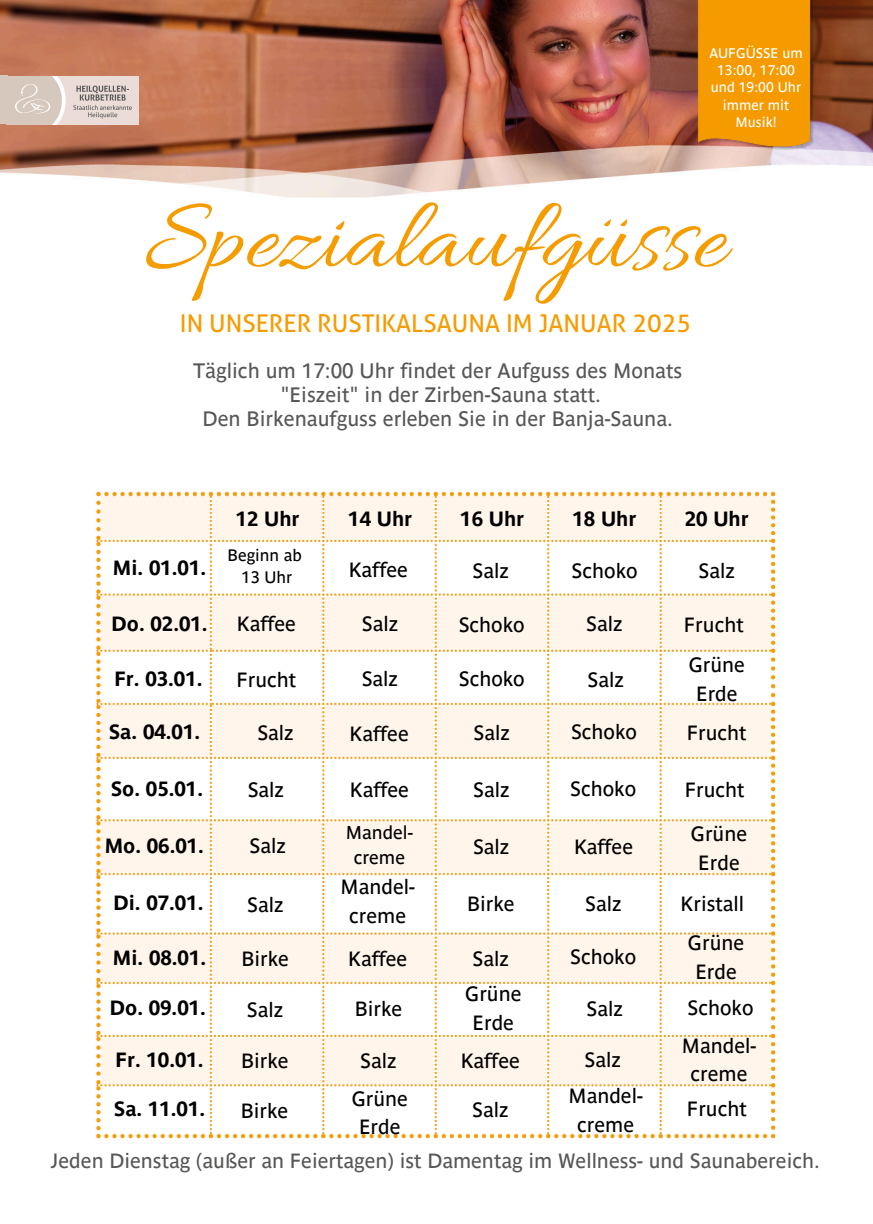
<style>
.page{position:relative;width:873px;height:1224px;background:#fff}
.page>*{position:absolute;margin:0;border:0;box-sizing:border-box;transform-origin:0 0}
.t1{font:104.2px "Allura";color:#f59c00}
.t2{font:24.6px "Aller";color:#f59c00}
.t3{font:20.6px/24px "Parisine";color:#575756;text-align:center}
.t4{font:20.4px/28.4px "Parisine";color:#000;text-align:center}
.t5{font:700 20.4px "Parisine";color:#000}
.t6{font:20.4px "Parisine";color:#575756}
.t7{font:18.4px/25.6px "Parisine";color:#000;text-align:center}
.t8{font:16.4px/22px "Parisine";color:#000;text-align:center}
.t9{font:13.8px/17.4px "Parisine";color:#fff;text-align:center}
</style>
<div class="page">
<img style="left:0;top:0;width:610px;height:198px">
<img style="left:0;top:76px;width:139px;height:48px">
<img style="left:96px;top:491px;width:680px;height:648px">
<img style="left:610px;top:0;width:263px;height:177px">
<h4 class="t9" style="left:709px;top:44px;width:95px">AUFGÜSSE um<br>13:00, 17:00 und 19:00 Uhr immer mit<br>Musik!</h4>
<h3 class="t1" style="left:145px;top:181px;width:583px">Spezialaufgüsse</h3>
<h3 class="t2" style="left:180px;top:308px;width:513px">IN UNSERER RUSTIKALSAUNA IM JANUAR 2025</h3>
<p class="t3" style="left:193px;top:359px;width:491px">Täglich um 17:00 Uhr findet der Aufguss des Monats "Eiszeit" in der Zirben-Sauna statt.<br>Den Birkenaufguss erleben Sie in der Banja-Sauna.</p>
<h3 class="t5" style="left:113px;top:556px;width:95px">Mi. 01.01.</h3>
<h3 class="t5" style="left:236px;top:506px;width:65px">12 Uhr</h3>
<h3 class="t8" style="left:228px;top:544px;width:76px">Beginn ab<br>13 Uhr</h3>
<p class="t5" style="left:348px;top:506px;width:65px">14 Uhr</p>
<p class="t5" style="left:460px;top:506px;width:65px">16 Uhr</p>
<p class="t5" style="left:572px;top:506px;width:65px">18 Uhr</p>
<h1 class="t5" style="left:685px;top:506px;width:65px">20 Uhr</h1>
<h3 class="t4" style="left:349px;top:555px;width:61px">Kaffee</h3>
<h3 class="t4" style="left:572px;top:556px;width:67px">Schoko</h3>
<h3 class="t4" style="left:473px;top:556px;width:38px">Salz</h3>
<h3 class="t4" style="left:699px;top:556px;width:38px">Salz</h3>
<h2 class="t5" style="left:112px;top:612px;width:98px">Do. 02.01.</h2>
<h3 class="t5" style="left:114px;top:667px;width:90px">Fr. 03.01.</h3>
<p class="t5" style="left:109px;top:720px;width:93px">Sa. 04.01.</p>
<h3 class="t4" style="left:237px;top:610px;width:61px">Kaffee</h3>
<h3 class="t4" style="left:362px;top:610px;width:38px">Salz</h3>
<h3 class="t4" style="left:586px;top:610px;width:38px">Salz</h3>
<h3 class="t4" style="left:236px;top:665px;width:61px">Frucht</h3>
<h3 class="t4" style="left:362px;top:665px;width:38px">Salz</h3>
<h3 class="t4" style="left:459px;top:665px;width:67px">Schoko</h3>
<h3 class="t4" style="left:257px;top:718px;width:38px">Salz</h3>
<h3 class="t4" style="left:350px;top:720px;width:61px">Kaffee</h3>
<h3 class="t4" style="left:473px;top:718px;width:38px">Salz</h3>
<h3 class="t4" style="left:571px;top:718px;width:67px">Schoko</h3>
<h3 class="t4" style="left:459px;top:610px;width:67px">Schoko</h3>
<h3 class="t4" style="left:588px;top:665px;width:38px">Salz</h3>
<h3 class="t4" style="left:684px;top:610px;width:61px">Frucht</h3>
<h3 class="t4" style="left:689px;top:651px;width:58px">Grüne<br>Erde</h3>
<h3 class="t4" style="left:687px;top:718px;width:61px">Frucht</h3>
<h3 class="t5" style="left:111px;top:776px;width:94px">So. 05.01.</h3>
<h3 class="t4" style="left:248px;top:776px;width:38px">Salz</h3>
<h3 class="t4" style="left:350px;top:776px;width:61px">Kaffee</h3>
<h3 class="t4" style="left:473px;top:775px;width:38px">Salz</h3>
<h3 class="t4" style="left:570px;top:775px;width:67px">Schoko</h3>
<h3 class="t4" style="left:685px;top:776px;width:61px">Frucht</h3>
<h3 class="t5" style="left:105px;top:834px;width:101px">Mo. 06.01.</h3>
<h3 class="t7" style="left:346px;top:819px;width:69px">Mandel&shy;creme</h3>
<h3 class="t4" style="left:250px;top:832px;width:38px">Salz</h3>
<h3 class="t4" style="left:473px;top:832px;width:38px">Salz</h3>
<h3 class="t4" style="left:574px;top:832px;width:61px">Kaffee</h3>
<h3 class="t4" style="left:691px;top:820px;width:58px">Grüne<br>Erde</h3>
<h3 class="t5" style="left:113px;top:891px;width:92px">Di. 07.01.</h3>
<h3 class="t5" style="left:113px;top:945px;width:95px">Mi. 08.01.</h3>
<h3 class="t5" style="left:110px;top:996px;width:98px">Do. 09.01.</h3>
<h3 class="t5" style="left:116px;top:1048px;width:90px">Fr. 10.01.</h3>
<h5 class="t5" style="left:114px;top:1097px;width:93px">Sa. 11.01.</h5>
<h3 class="t4" style="left:247px;top:890px;width:38px">Salz</h3>
<h3 class="t4" style="left:341px;top:873px;width:76px">Mandel&shy;creme</h3>
<h3 class="t4" style="left:467px;top:890px;width:49px">Birke</h3>
<h3 class="t4" style="left:585px;top:890px;width:38px">Salz</h3>
<h3 class="t4" style="left:241px;top:945px;width:49px">Birke</h3>
<h3 class="t4" style="left:473px;top:944px;width:38px">Salz</h3>
<h3 class="t4" style="left:570px;top:943px;width:67px">Schoko</h3>
<h3 class="t4" style="left:247px;top:995px;width:38px">Salz</h3>
<h3 class="t4" style="left:355px;top:995px;width:49px">Birke</h3>
<h3 class="t4" style="left:348px;top:944px;width:61px">Kaffee</h3>
<h3 class="t4" style="left:465px;top:980px;width:58px">Grüne<br>Erde</h3>
<h3 class="t4" style="left:587px;top:995px;width:38px">Salz</h3>
<h3 class="t4" style="left:241px;top:1046px;width:49px">Birke</h3>
<h3 class="t4" style="left:360px;top:1046px;width:38px">Salz</h3>
<h3 class="t4" style="left:461px;top:1046px;width:61px">Kaffee</h3>
<h3 class="t4" style="left:585px;top:1046px;width:38px">Salz</h3>
<h3 class="t4" style="left:241px;top:1097px;width:49px">Birke</h3>
<h3 class="t4" style="left:569px;top:1082px;width:76px">Mandel&shy;creme</h3>
<h3 class="t4" style="left:352px;top:1084px;width:58px">Grüne<br>Erde</h3>
<h3 class="t4" style="left:472px;top:1095px;width:38px">Salz</h3>
<h3 class="t4" style="left:681px;top:890px;width:65px">Kristall</h3>
<h3 class="t4" style="left:688px;top:929px;width:58px">Grüne<br>Erde</h3>
<h3 class="t4" style="left:688px;top:994px;width:67px">Schoko</h3>
<h3 class="t4" style="left:682px;top:1031px;width:76px">Mandel&shy;creme</h3>
<h3 class="t4" style="left:687px;top:1095px;width:61px">Frucht</h3>
<h3 class="t6" style="left:51px;top:1149px;width:771px">Jeden Dienstag (außer an Feiertagen) ist Damentag im Wellness- und Saunabereich.</h3>
</div>
